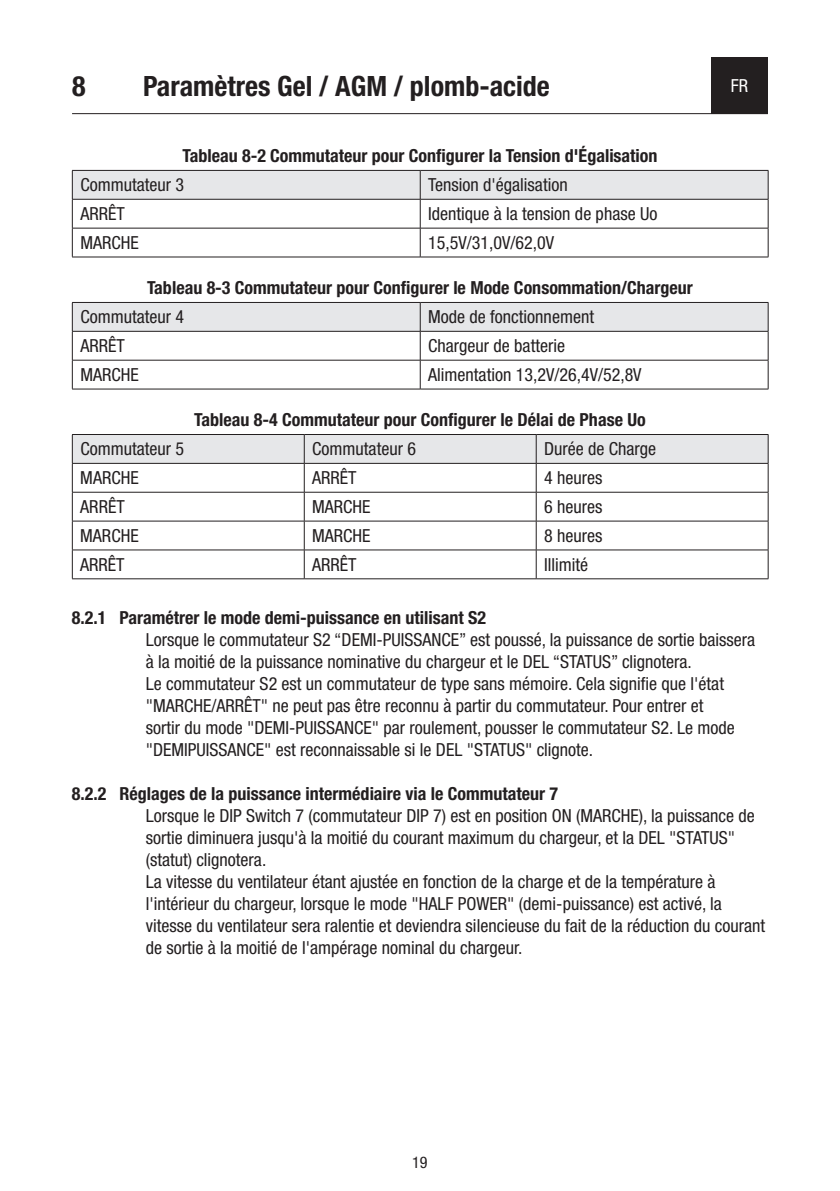
<style>
.page{position:relative;width:840px;height:1191px;background:#fff}
.page>*{position:absolute;margin:0;border:0;box-sizing:border-box;transform-origin:0 0}
.t1{font:700 condensed 28px "Helvetica Neue LT Std";color:#231f20}
.t2{font:condensed 18px/22px "Helvetica Neue LT Std";color:#231f20}
.t3{font:700 condensed 18px "Helvetica Neue LT Std";color:#231f20}
.t4{font:condensed 18px "Helvetica Neue LT Std";color:#fff}
.t5{font:condensed 16px "Helvetica Neue LT Std";color:#231f20}
</style>
<div class="page">
<div style="left:710px;top:57px;width:57px;height:56px;background:#231f20"></div>
<hr style="left:72px;top:113px;width:695px;height:1px;background:#231f20">
<svg style="left:72px;top:170px;width:696px;height:87px"></svg>
<hr style="left:72px;top:257px;width:348px;height:1px;background:#231f20">
<hr style="left:420px;top:257px;width:348px;height:1px;background:#231f20">
<svg style="left:72px;top:302px;width:696px;height:87px"></svg>
<hr style="left:72px;top:389px;width:348px;height:1px;background:#231f20">
<hr style="left:420px;top:389px;width:348px;height:1px;background:#231f20">
<svg style="left:72px;top:434px;width:696px;height:144px"></svg>
<hr style="left:72px;top:578px;width:232px;height:1px;background:#231f20">
<hr style="left:304px;top:578px;width:232px;height:1px;background:#231f20">
<hr style="left:536px;top:578px;width:232px;height:1px;background:#231f20">
<h1 class="t1" style="left:72px;top:69px;width:15px">8</h1>
<h1 class="t1" style="left:143px;top:69px;width:408px">Paramètres Gel / AGM / plomb-acide</h1>
<p class="t4" style="left:730px;top:75px;width:19px">FR</p>
<p class="t3" style="left:182px;top:145px;width:476px">Tableau 8-2 Commutateur pour Configurer la Tension d'Égalisation</p>
<p class="t2" style="left:80px;top:174px;width:105px">Commutateur 3</p>
<p class="t2" style="left:428px;top:174px;width:141px">Tension d'égalisation</p>
<p class="t2" style="left:80px;top:203px;width:46px">ARRÊT</p>
<p class="t2" style="left:428px;top:203px;width:230px">Identique à la tension de phase Uo</p>
<p class="t2" style="left:80px;top:231px;width:60px">MARCHE</p>
<p class="t2" style="left:428px;top:231px;width:127px">15,5V/31,0V/62,0V</p>
<p class="t3" style="left:147px;top:277px;width:547px">Tableau 8-3 Commutateur pour Configurer le Mode Consommation/Chargeur</p>
<p class="t2" style="left:80px;top:306px;width:105px">Commutateur 4</p>
<p class="t2" style="left:428px;top:306px;width:167px">Mode de fonctionnement</p>
<p class="t2" style="left:80px;top:335px;width:46px">ARRÊT</p>
<p class="t2" style="left:428px;top:335px;width:138px">Chargeur de batterie</p>
<p class="t2" style="left:80px;top:363px;width:60px">MARCHE</p>
<p class="t2" style="left:428px;top:363px;width:215px">Alimentation 13,2V/26,4V/52,8V</p>
<p class="t3" style="left:194px;top:409px;width:452px">Tableau 8-4 Commutateur pour Configurer le Délai de Phase Uo</p>
<p class="t2" style="left:80px;top:438px;width:105px">Commutateur 5</p>
<p class="t2" style="left:312px;top:438px;width:105px">Commutateur 6</p>
<p class="t2" style="left:544px;top:438px;width:113px">Durée de Charge</p>
<p class="t2" style="left:80px;top:467px;width:60px">MARCHE</p>
<p class="t2" style="left:312px;top:467px;width:46px">ARRÊT</p>
<p class="t2" style="left:544px;top:467px;width:60px">4 heures</p>
<p class="t2" style="left:80px;top:495px;width:46px">ARRÊT</p>
<p class="t2" style="left:312px;top:495px;width:60px">MARCHE</p>
<p class="t2" style="left:544px;top:495px;width:60px">6 heures</p>
<p class="t2" style="left:80px;top:524px;width:60px">MARCHE</p>
<p class="t2" style="left:312px;top:524px;width:60px">MARCHE</p>
<p class="t2" style="left:544px;top:524px;width:60px">8 heures</p>
<p class="t2" style="left:80px;top:553px;width:46px">ARRÊT</p>
<p class="t2" style="left:312px;top:553px;width:46px">ARRÊT</p>
<p class="t2" style="left:544px;top:553px;width:46px">Illimité</p>
<p class="t3" style="left:72px;top:607px;width:415px">8.2.1 Paramétrer le mode demi-puissance en utilisant S2</p>
<p class="t2" style="left:146px;top:629px;width:610px">Lorsque le commutateur S2 “DEMI-PUISSANCE” est poussé, la puissance de sortie baissera à la moitié de la puissance nominative du chargeur et le DEL “STATUS” clignotera.<br>Le commutateur S2 est un commutateur de type sans mémoire. Cela signifie que l'état "MARCHE/ARRÊT" ne peut pas être reconnu à partir du commutateur. Pour entrer et<br>sortir du mode "DEMI-PUISSANCE" par roulement, pousser le commutateur S2. Le mode "DEMIPUISSANCE" est reconnaissable si le DEL "STATUS" clignote.</p>
<p class="t3" style="left:72px;top:783px;width:487px">8.2.2 Réglages de la puissance intermédiaire via le Commutateur 7</p>
<p class="t2" style="left:146px;top:805px;width:620px">Lorsque le DIP Switch 7 (commutateur DIP 7) est en position ON (MARCHE), la puissance de sortie diminuera jusqu'à la moitié du courant maximum du chargeur, et la DEL "STATUS" (statut) clignotera.<br>La vitesse du ventilateur étant ajustée en fonction de la charge et de la température à l'intérieur du chargeur, lorsque le mode "HALF POWER" (demi-puissance) est activé, la vitesse du ventilateur sera ralentie et deviendra silencieuse du fait de la réduction du courant de sortie à la moitié de l'ampérage nominal du chargeur.</p>
<p class="t5" style="left:412px;top:1153px;width:17px">19</p>
</div>
